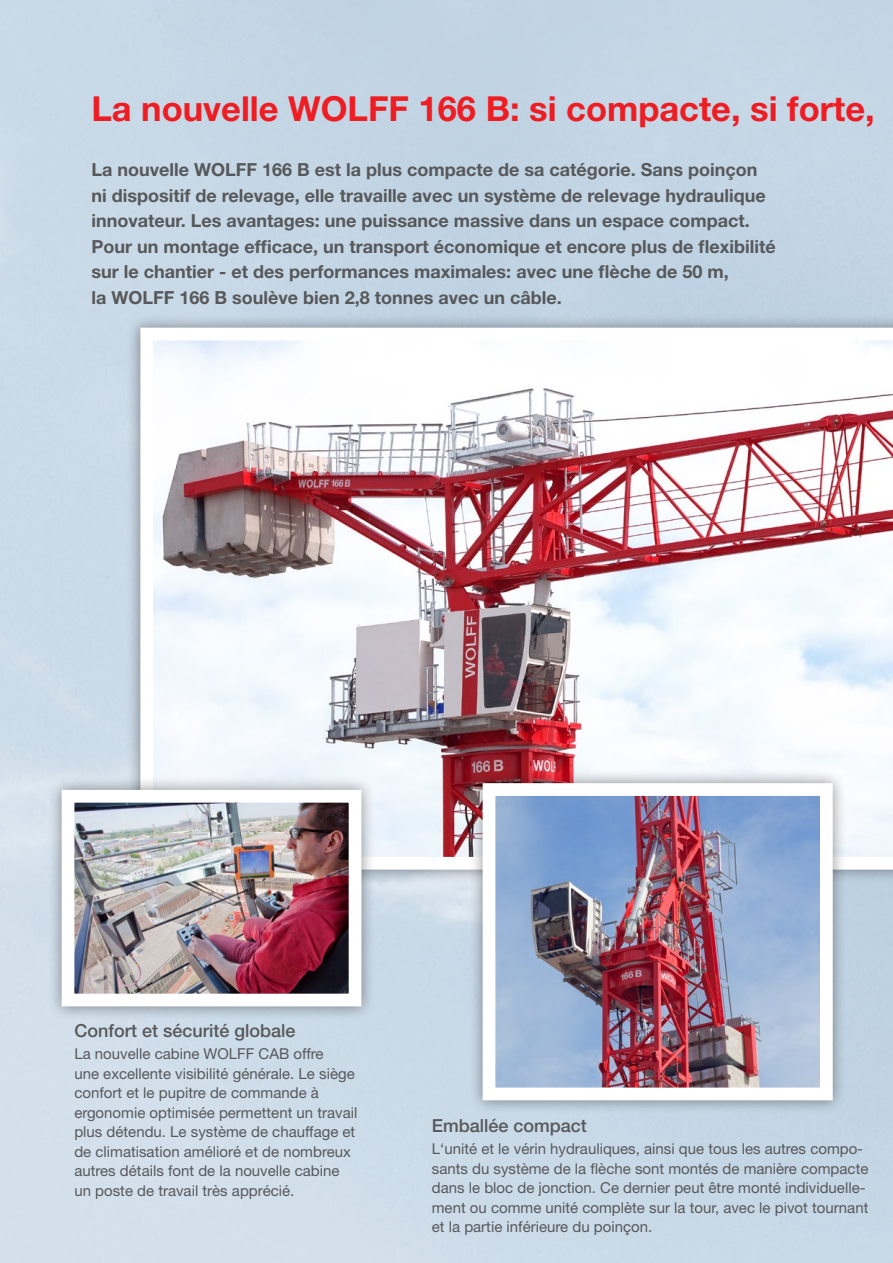
<style>
.page{position:relative;width:893px;height:1263px;background:#fff}
.page>*{position:absolute;margin:0;border:0;box-sizing:border-box;transform-origin:0 0}
.Headline{font:700 34.5px "Helvetica Neue";color:#ee1d23}
.t1{font:700 18px/25.5px "Helvetica Neue";color:#57585a}
.BILDBESCHRIFTUNG_Hea{font:500 18px "Helvetica Neue";color:#57585a}
.t2{font:15px/19.5px "Helvetica Neue";color:#57585a}
</style>
<div class="page">
<div style="left:126px;top:313px;width:767px;height:571px;background:#231f20;opacity:.5"></div>
<img style="left:140px;top:328px;width:753px;height:542px">
<div style="left:468px;top:769px;width:379px;height:345px;background:#231f20;opacity:.5"></div>
<img style="left:497px;top:797px;width:322px;height:289px">
<div style="left:483px;top:783px;width:350px;height:317px;border:13px solid #fff"></div>
<div style="left:47px;top:775px;width:329px;height:246px;background:#231f20;opacity:.5"></div>
<img style="left:76px;top:804px;width:271px;height:188px">
<div style="left:62px;top:790px;width:299px;height:216px;border:13px solid #fff"></div>
<p class="Headline" style="left:91px;top:87px;width:785px">La nouvelle WOLFF 166 B: si compacte, si forte,</p>
<p class="t1" style="left:91px;top:157px;width:686px">La nouvelle WOLFF 166 B est la plus compacte de sa catégorie. Sans poinçon ni dispositif de relevage, elle travaille avec un système de relevage hydraulique innovateur. Les avantages: une puissance massive dans un espace compact.<br>Pour un montage efficace, un transport économique et encore plus de flexibilité sur le chantier - et des performances maximales: avec une flèche de 50 m,<br>la WOLFF 166 B soulève bien 2,8 tonnes avec un câble.</p>
<p class="BILDBESCHRIFTUNG_Hea" style="left:74px;top:1020px;width:223px">Confort et sécurité globale</p>
<p class="t2" style="left:74px;top:1044px;width:284px">La nouvelle cabine WOLFF CAB offre<br>une excellente visibilité générale. Le siège confort et le pupitre de commande à ergonomie optimisée permettent un travail plus détendu. Le système de chauffage et de climatisation amélioré et de nombreux autres détails font de la nouvelle cabine un poste de travail très apprécié.</p>
<p class="BILDBESCHRIFTUNG_Hea" style="left:432px;top:1115px;width:157px">Emballée compact</p>
<p class="t2" style="left:432px;top:1139px;width:438px">L‘unité et le vérin hydrauliques, ainsi que tous les autres compo&shy;sants du système de la flèche sont montés de manière compacte dans le bloc de jonction. Ce dernier peut être monté individuelle&shy;ment ou comme unité complète sur la tour, avec le pivot tournant et la partie inférieure du poinçon.</p>
</div>
